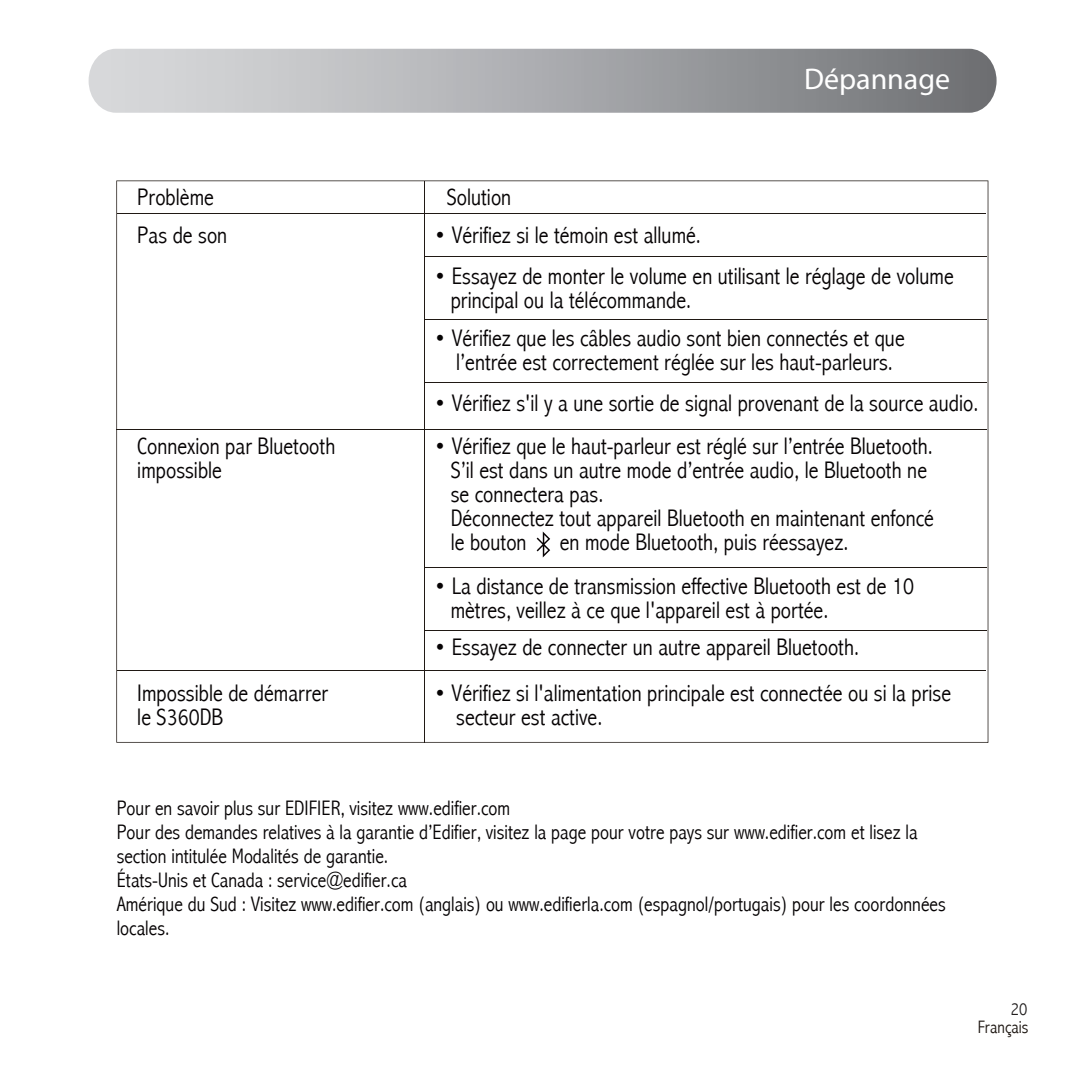
<style>
.page{position:relative;width:1080px;height:1080px;background:#fff}
.page>*{position:absolute;margin:0;border:0;box-sizing:border-box;transform-origin:0 0}
.t1{font:30px "Myriad";color:#fff}
.t2{font:300 condensed 24px/24px "Abadi";color:#060304}
.t3{font:300 condensed 21px/24px "Abadi";color:#060304}
.t4{font:300 condensed 18px "Abadi";color:#201914}
.t5{font:300 condensed 18px "Abadi";color:#221f1f}
</style>
<div class="page">
<svg style="left:89px;top:49px;width:908px;height:64px;background:#a9abad"></svg>
<svg style="left:116px;top:180px;width:872px;height:563px"></svg>
<hr style="left:117px;top:213px;width:869px;height:1px;background:#201914">
<hr style="left:424px;top:256px;width:563px;height:1px;background:#201914">
<hr style="left:424px;top:319px;width:563px;height:1px;background:#201914">
<hr style="left:424px;top:382px;width:563px;height:1px;background:#201914">
<hr style="left:421px;top:429px;width:566px;height:1px;background:#201914">
<hr style="left:424px;top:567px;width:563px;height:1px;background:#201914">
<hr style="left:424px;top:630px;width:563px;height:1px;background:#201914">
<hr style="left:424px;top:181px;width:1px;height:561px;background:#201914">
<hr style="left:117px;top:429px;width:307px;height:1px;background:#201914">
<hr style="left:117px;top:670px;width:869px;height:1px;background:#201914">
<svg style="left:537px;top:531px;width:13px;height:26px"></svg>
<p class="t1" style="left:804px;top:64px;width:148px">Dépannage</p>
<p class="t2" style="left:137px;top:185px;width:78px">Problème</p>
<p class="t2" style="left:447px;top:186px;width:66px">Solution</p>
<p class="t2" style="left:434px;top:223px;width:268px">• Vérifiez si le témoin est allumé.</p>
<p class="t2" style="left:451px;top:265px;width:505px;text-indent:-17px">• Essayez de monter le volume en utilisant le réglage de volume principal ou la télécommande.</p>
<p class="t2" style="left:434px;top:327px;width:472px;text-align:center">• Vérifiez que les câbles audio sont bien connectés et que l’entrée est correctement réglée sur les haut-parleurs.</p>
<p class="t2" style="left:434px;top:392px;width:546px">• Vérifiez s'il y a une sortie de signal provenant de la source audio.</p>
<p class="t2" style="left:451px;top:434px;width:485px;text-indent:-17px">• Vérifiez que le haut-parleur est réglé sur l’entrée Bluetooth.<br>S’il est dans un autre mode d’entrée audio, le Bluetooth ne se connectera pas.<br>Déconnectez tout appareil Bluetooth en maintenant enfoncé le bouton</p>
<p class="t2" style="left:137px;top:223px;width:91px">Pas de son</p>
<p class="t2" style="left:137px;top:434px;width:200px">Connexion par Bluetooth impossible</p>
<p class="t2" style="left:560px;top:530px;width:290px">en mode Bluetooth, puis réessayez.</p>
<p class="t2" style="left:451px;top:575px;width:465px;text-indent:-17px">• La distance de transmission effective Bluetooth est de 10 mètres, veillez à ce que l'appareil est à portée.</p>
<p class="t2" style="left:434px;top:636px;width:426px">• Essayez de connecter un autre appareil Bluetooth.</p>
<p class="t2" style="left:456px;top:682px;width:496px;text-indent:-22px">• Vérifiez si l'alimentation principale est connectée ou si la prise secteur est active.</p>
<p class="t2" style="left:137px;top:682px;width:192px">Impossible de démarrer le S360DB</p>
<p class="t3" style="left:117px;top:796px;width:831px">Pour en savoir plus sur EDIFIER, visitez www.edifier.com<br>Pour des demandes relatives à la garantie d’Edifier, visitez la page pour votre pays sur www.edifier.com et lisez la section intitulée Modalités de garantie.<br>États-Unis et Canada : service@edifier.ca<br>Amérique du Sud : Visitez www.edifier.com (anglais) ou www.edifierla.com (espagnol/portugais) pour les coordonnées locales.</p>
<p class="t5" style="left:1011px;top:999px;width:18px">20</p>
<p class="t4" style="left:978px;top:1017px;width:52px">Français</p>
</div>
